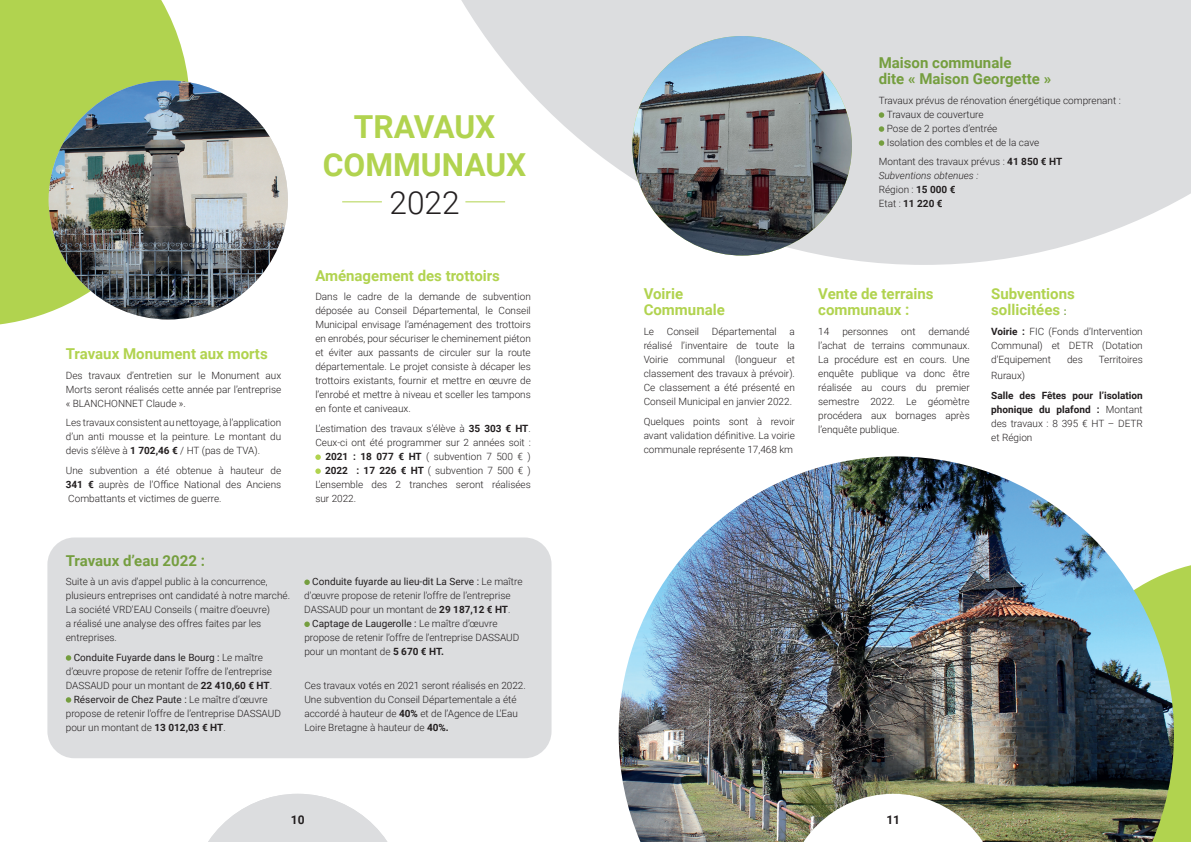
<style>
.page{position:relative;width:1191px;height:842px;background:#fff}
.page>*{position:absolute;margin:0;border:0;box-sizing:border-box;transform-origin:0 0}
.t1{font:700 31.7px/38px "Roboto";color:#b1d34f;text-align:center}
.t2{font:300 31.7px "Roboto";color:#231f20}
.t3{font:700 15px/16px "Roboto";color:#b1d34f}
.t4{font:700 15px/16px "Roboto";color:#759e3f}
.t5{font:700 12px "Roboto";color:#231f20}
.t6{font:300 10px/14px "Roboto";color:#231f20;text-align:justify}
.t7{font:10px "Roboto";color:#231f20}
.t8{font:700 10px/14px "Roboto";color:#231f20;text-align:justify}
.s1{font-weight:700}
.s2{font-weight:300}
.s3{font-style:italic}
.s4{font-size:10px;color:#759e3f}
</style>
<div class="page">
<div style="left:1174px;top:565px;width:17px;height:277px;background:#b1d34f"></div>
<svg style="left:461px;top:0;width:730px;height:265px;fill:#dcdddf"></svg>
<svg style="left:0;top:0;width:190px;height:324px;fill:#b1d34f"></svg>
<div style="left:47px;top:537px;width:504px;height:221px;background:#dcdddf;border-radius:27px"></div>
<img style="left:49px;top:80px;width:239px;height:239px;border-radius:120px">
<img style="left:632px;top:36px;width:220px;height:220px;border-radius:110px">
<hr style="left:342px;top:201px;width:40px;height:1px;background:#b1d34f">
<hr style="left:465px;top:201px;width:40px;height:1px;background:#b1d34f">
<svg style="left:315px;top:454px;width:6px;height:6px"></svg>
<svg style="left:315px;top:468px;width:6px;height:6px"></svg>
<svg style="left:878px;top:112px;width:6px;height:6px"></svg>
<svg style="left:878px;top:126px;width:6px;height:6px"></svg>
<svg style="left:878px;top:140px;width:6px;height:6px"></svg>
<svg style="left:208px;top:794px;width:180px;height:48px"></svg>
<svg style="left:66px;top:655px;width:5px;height:6px"></svg>
<svg style="left:66px;top:697px;width:5px;height:6px"></svg>
<svg style="left:304px;top:579px;width:6px;height:6px"></svg>
<svg style="left:304px;top:621px;width:6px;height:6px"></svg>
<img style="left:618px;top:456px;width:556px;height:386px">
<img style="left:785px;top:794px;width:216px;height:48px">
<h1 class="t1" style="left:323px;top:107px;width:205px">TRAVAUX<br>COMMUNAUX</h1>
<h1 class="t2" style="left:389px;top:180px;width:72px">2022</h1>
<h2 class="t3" style="left:66px;top:345px;width:203px">Travaux Monument aux morts</h2>
<p class="t6" style="left:66px;top:368px;width:217px">Des travaux d’entretien sur le Monument aux Morts seront réalisés cette année par l’entreprise « BLANCHONNET Claude ».</p>
<p class="t6" style="left:66px;top:415px;width:217px">Les travaux consistent au nettoyage, à l’application d’un anti mousse et la peinture. Le montant du devis s’élève à <span class="s1">1 702,46 €</span> / HT (pas de TVA).</p>
<p class="t6" style="left:66px;top:463px;width:217px">Une subvention a été obtenue à hauteur de <span class="s1">341 €</span> auprès de l’Office National des Anciens Combattants et victimes de guerre.</p>
<h2 class="t3" style="left:315px;top:267px;width:186px">Aménagement des trottoirs</h2>
<p class="t6" style="left:315px;top:289px;width:217px">Dans le cadre de la demande de subvention déposée au Conseil Départemental, le Conseil Municipal envisage l’aménagement des trottoirs en enrobés, pour sécuriser le cheminement piéton et éviter aux passants de circuler sur la route départementale. Le projet consiste à décaper les trottoirs existants, fournir et mettre en œuvre de l’enrobé et mettre à niveau et sceller les tampons en fonte et caniveaux.</p>
<p class="t6" style="left:315px;top:421px;width:217px">L’estimation des travaux s’élève à <span class="s1">35 303 € HT</span>.</p>
<p class="t6" style="left:315px;top:435px;width:217px">Ceux-ci ont été programmer sur 2 années soit :</p>
<p class="t6" style="left:325px;top:449px;width:207px"><span class="s1">2021 : 18 077 € HT</span> ( subvention 7 500 € )</p>
<p class="t6" style="left:325px;top:463px;width:207px"><span class="s1">2022 : 17 226 € HT</span> ( subvention 7 500 € )</p>
<p class="t6" style="left:315px;top:477px;width:217px">L’ensemble des 2 tranches seront réalisées</p>
<p class="t6" style="left:315px;top:491px;width:42px">sur 2022.</p>
<h2 class="t4" style="left:66px;top:552px;width:141px">Travaux d’eau 2022 :</h2>
<p class="t6" style="left:66px;top:574px;width:226px;text-align:left">Suite à un avis d’appel public à la concurrence, plusieurs entreprises ont candidaté à notre marché.<br>La société VRD’EAU Conseils ( maitre d’oeuvre)<br>a réalisé une analyse des offres faites par les entreprises.</p>
<p class="t7" style="left:74px;top:650px;width:191px">Conduite Fuyarde dans le Bourg : <span class="s2">Le maître</span></p>
<p class="t6" style="left:66px;top:664px;width:208px">d’œuvre propose de retenir l’offre de l’entreprise</p>
<p class="t6" style="left:66px;top:678px;width:208px">DASSAUD pour un montant de <span class="s1">22 410,60 € HT</span>.</p>
<p class="t7" style="left:74px;top:692px;width:195px">Réservoir de Chez Paute : <span class="s2">Le maître d’œuvre</span></p>
<p class="t6" style="left:66px;top:706px;width:217px">propose de retenir l’offre de l’entreprise DASSAUD</p>
<p class="t6" style="left:66px;top:720px;width:161px">pour un montant de <span class="s1">13 012,03 € HT</span>.</p>
<p class="t7" style="left:312px;top:574px;width:212px">Conduite fuyarde au lieu-dit La Serve : <span class="s2">Le maître</span></p>
<p class="t6" style="left:304px;top:588px;width:208px">d’œuvre propose de retenir l’offre de l’entreprise</p>
<p class="t6" style="left:304px;top:602px;width:208px">DASSAUD pour un montant de <span class="s1">29 187,12 € HT</span>.</p>
<p class="t7" style="left:312px;top:616px;width:187px">Captage de Laugerolle : <span class="s2">Le maître d’œuvre</span></p>
<p class="t6" style="left:304px;top:630px;width:217px">propose de retenir l’offre de l’entreprise DASSAUD</p>
<p class="t6" style="left:304px;top:644px;width:141px">pour un montant de <span class="s1">5 670 € HT.</span></p>
<p class="t6" style="left:304px;top:678px;width:223px;text-align:left">Ces travaux votés en 2021 seront réalisés en 2022.<br>Une subvention du Conseil Départementale a été accordé à hauteur de <span class="s1">40%</span> et de l’Agence de L’Eau Loire Bretagne à hauteur de <span class="s1">40%.</span></p>
<p class="t5" style="left:291px;top:811px;width:15px">10</p>
<h2 class="t4" style="left:878px;top:54px;width:174px">Maison communale<br>dite « Maison Georgette »</h2>
<p class="t6" style="left:886px;top:93px;width:235px;text-align:left;text-indent:-8px">Travaux prévus de rénovation énergétique comprenant :<br>Travaux de couverture<br>Pose de 2 portes d’entrée<br>Isolation des combles et de la cave</p>
<p class="t6" style="left:878px;top:155px;width:185px;text-align:left">Montant des travaux prévus : <span class="s1">41 850 € HT<br></span><span class="s3">Subventions obtenues :<br></span>Région : <span class="s1">15 000 €<br></span>Etat : <span class="s1">11 220 €</span></p>
<h2 class="t3" style="left:643px;top:286px;width:83px">Voirie<br>Communale</h2>
<p class="t6" style="left:643px;top:324px;width:12px">Le</p>
<p class="t6" style="left:667px;top:324px;width:34px">Conseil</p>
<p class="t6" style="left:712px;top:324px;width:66px">Départemental</p>
<p class="t6" style="left:643px;top:324px;width:153px;text-indent:146px">a réalisé l’inventaire de toute la Voirie communal (longueur et classement des travaux à prévoir).<br>Ce classement a été présenté en Conseil Municipal en janvier 2022.</p>
<p class="t6" style="left:643px;top:414px;width:153px">Quelques points sont à revoir avant validation définitive. La voirie communale représente 17,468 km</p>
<h2 class="t3" style="left:818px;top:286px;width:117px">Vente de terrains communaux :</h2>
<p class="t6" style="left:818px;top:324px;width:13px">14</p>
<p class="t6" style="left:842px;top:324px;width:47px">personnes</p>
<p class="t6" style="left:901px;top:324px;width:16px">ont</p>
<p class="t6" style="left:818px;top:324px;width:153px;text-indent:110px">demandé l’achat de terrains communaux.<br>La procédure est en cours. Une enquête publique va donc être réalisée au cours du premier semestre 2022. Le géomètre procédera aux bornages après l’enquête publique.</p>
<h2 class="t3" style="left:991px;top:286px;width:85px">Subventions sollicitées <span class="s4">:</span></h2>
<p class="t6" style="left:991px;top:324px;width:153px"><span class="s1">Voirie :</span> FIC (Fonds d’Intervention Communal) et DETR (Dotation d’Equipement</p>
<p class="t6" style="left:1067px;top:352px;width:17px">des</p>
<p class="t6" style="left:1098px;top:352px;width:46px">Territoires</p>
<p class="t6" style="left:991px;top:368px;width:35px">Ruraux)</p>
<p class="t8" style="left:991px;top:388px;width:153px">Salle des Fêtes pour l’isolation phonique du plafond : <span class="s2">Montant des travaux : 8 395 € HT – DETR et Région</span></p>
<p class="t5" style="left:886px;top:811px;width:15px">11</p>
</div>
